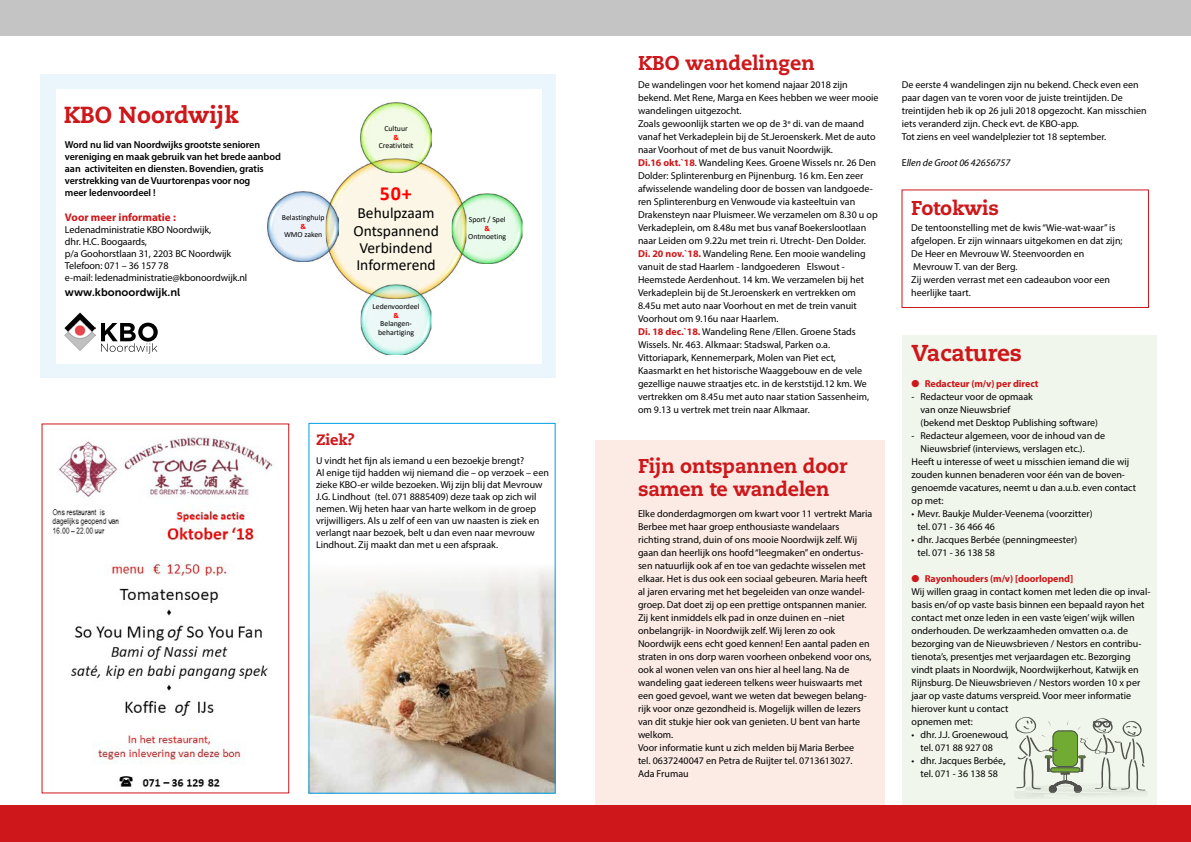
<style>
.page{position:relative;width:1191px;height:842px;background:#fff}
.page>*{position:absolute;margin:0;border:0;box-sizing:border-box;transform-origin:0 0}
.t1{font:800 23.2px "Caecilia LT";color:#cd171a}
.t2{font:800 23px "Caecilia LT";color:#cd171a}
.t3{font:800 20px/23px "Caecilia LT";letter-spacing:-.01em;color:#cd171a}
.t4{font:700 20px "Calibri";color:#f00}
.t5{font:15.5px/17.1px "Calibri";color:#000;text-align:center}
.t6{font:800 15px "Caecilia LT";color:#cd171a}
.t7{font:700 11.1px "Myriad Pro";color:#cd171a}
.t8{font:11.1px "Museo Sans 700";color:#000}
.t9{font:600 10.1px/12.1px "Myriad Pro";letter-spacing:-.01em;color:#000}
.t10{font:10.1px/12.1px "Myriad Pro";letter-spacing:-.01em;color:#000}
.t11{font:10px/13px "Myriad Pro";color:#000}
.t12{font:700 10px "Myriad Pro";letter-spacing:-.01em;color:#cd171a}
.t13{font:italic 10px "Myriad Pro";color:#000}
.t14{font:7.8px/8.5px "Calibri";color:#000}
.t15{font:700 7.8px "Calibri";color:#f00}
.s1{font-weight:700;color:#cd171a}
.s2{font-style:normal}
.s3{color:#cd171a}
</style>
<div class="page">
<div style="left:595px;top:441px;width:289px;height:383px;background:#fbebe4"></div>
<div style="left:0;top:0;width:1191px;height:36px;background:#c4c4c4"></div>
<div style="left:42px;top:423px;width:247px;height:370px;border:1px solid #cd171a"></div>
<img style="left:52px;top:436px;width:221px;height:351px">
<div style="left:40px;top:74px;width:515px;height:304px;background:#eaf6fb"></div>
<div style="left:56px;top:89px;width:486px;height:275px;background:#fff"></div>
<img style="left:333px;top:167px;width:125px;height:124px">
<img style="left:361px;top:102px;width:70px;height:71px">
<img style="left:452px;top:193px;width:70px;height:71px">
<img style="left:361px;top:284px;width:70px;height:71px">
<img style="left:268px;top:191px;width:70px;height:71px">
<img style="left:65px;top:312px;width:31px;height:38px">
<svg style="left:101px;top:323px;width:57px;height:31px"></svg>
<div style="left:0;top:805px;width:1191px;height:37px;background:#cd171a"></div>
<img style="left:310px;top:569px;width:243px;height:223px">
<div style="left:901px;top:335px;width:255px;height:469px;background:#f1f6ec"></div>
<svg style="left:1014px;top:717px;width:133px;height:81px"></svg>
<div style="left:901px;top:190px;width:247px;height:118px;border:1px solid #cd171a"></div>
<h1 class="t1" style="left:64px;top:100px;width:177px">KBO Noordwijk</h1>
<p class="t9" style="left:65px;top:138px;width:217px">Word nu lid van Noordwijks grootste senioren vereniging en maak gebruik van het brede aanbod aan activiteiten en diensten. Bovendien, gratis verstrekking van de Vuurtorenpas voor nog<br>meer ledenvoordeel !</p>
<p class="t7" style="left:65px;top:210px;width:112px">Voor meer informatie :</p>
<p class="t10" style="left:65px;top:223px;width:184px">Ledenadministratie KBO Noordwijk,<br>dhr. H.C. Boogaards,<br>p/a Goohorstlaan 31, 2203 BC Noordwijk Telefoon: 071 – 36 157 78<br>e-mail: ledenadministratie@kbonoordwijk.nl</p>
<p class="t8" style="left:65px;top:286px;width:117px">www.kbonoordwijk.nl</p>
<p class="t14" style="left:282px;top:213px;width:44px">Belastinghulp</p>
<p class="t15" style="left:300px;top:221px;width:7px">&amp;</p>
<p class="t14" style="left:284px;top:230px;width:40px">WMO zaken</p>
<p class="t14" style="left:384px;top:124px;width:25px">Cultuur</p>
<p class="t15" style="left:393px;top:132px;width:7px">&amp;</p>
<p class="t14" style="left:379px;top:141px;width:36px">Creativiteit</p>
<h3 class="t4" style="left:380px;top:179px;width:33px">50+</h3>
<h3 class="t5" style="left:353px;top:204px;width:87px">Behulpzaam<br>Ontspannend<br>Verbindend<br>Informerend</h3>
<p class="t14" style="left:373px;top:302px;width:48px">Ledenvoordeel</p>
<p class="t15" style="left:393px;top:310px;width:7px">&amp;</p>
<p class="t14" style="left:378px;top:319px;width:38px">Belangen&shy;behartiging</p>
<p class="t14" style="left:469px;top:215px;width:38px">Sport / Spel</p>
<p class="t15" style="left:484px;top:223px;width:7px">&amp;</p>
<p class="t14" style="left:468px;top:232px;width:39px">Ontmoeting</p>
<h3 class="t6" style="left:316px;top:430px;width:40px">Ziek?</h3>
<p class="t11" style="left:316px;top:454px;width:234px;line-height:12px">U vindt het fijn als iemand u een bezoekje brengt?<br>Al enige tijd hadden wij niemand die – op verzoek – een zieke KBO-er wilde bezoeken. Wij zijn blij dat Mevrouw J.G. Lindhout (tel. 071 8885409) deze taak op zich wil nemen. Wij heten haar van harte welkom in de groep vrijwilligers. Als u zelf of een van uw naasten is ziek en verlangt naar bezoek, belt u dan even naar mevrouw Lindhout. Zij maakt dan met u een afspraak.</p>
<h3 class="t3" style="left:638px;top:51px;width:178px">KBO wandelingen</h3>
<p class="t11" style="left:638px;top:78px;width:242px">De wandelingen voor het komend najaar 2018 zijn bekend. Met Rene, Marga en Kees hebben we weer mooie wandelingen uitgezocht.<br>Zoals gewoonlijk starten we op de 3<sup>e</sup> di. van de maand vanaf het Verkadeplein bij de St.Jeroenskerk. Met de auto naar Voorhout of met de bus vanuit Noordwijk.<br><span class="s1">Di.16 okt.`18</span>. Wandeling Kees. Groene Wissels nr. 26 Den Dolder: Splinterenburg en Pijnenburg. 16 km. Een zeer afwisselende wandeling door de bossen van landgoede&shy;ren Splinterenburg en Venwoude via kasteeltuin van Drakensteyn naar Pluismeer. We verzamelen om 8.30 u op Verkadeplein, om 8.48u met bus vanaf Boekerslootlaan naar Leiden om 9.22u met trein ri. Utrecht- Den Dolder.<br><span class="s1">Di. 20 nov.`18.</span> Wandeling Rene. Een mooie wandeling vanuit de stad Haarlem - landgoederen Elswout - Heemstede Aerdenhout. 14 km. We verzamelen bij het Verkadeplein bij de St.Jeroenskerk en vertrekken om 8.45u met auto naar Voorhout en met de trein vanuit Voorhout om 9.16u naar Haarlem.<br><span class="s1">Di. 18 dec.`18.</span> Wandeling Rene /Ellen. Groene Stads Wissels. Nr. 463. Alkmaar: Stadswal, Parken o.a.<br>Vittoriapark, Kennemerpark, Molen van Piet ect, Kaasmarkt en het historische Waaggebouw en de vele gezellige nauwe straatjes etc. in de kerststijd.12 km. We vertrekken om 8.45u met auto naar station Sassenheim, om 9.13 u vertrek met trein naar Alkmaar.</p>
<p class="t11" style="left:901px;top:78px;width:246px">De eerste 4 wandelingen zijn nu bekend. Check even een paar dagen van te voren voor de juiste treintijden. De treintijden heb ik op 26 juli 2018 opgezocht. Kan misschien iets veranderd zijn. Check evt. de KBO-app.<br>Tot ziens en veel wandelplezier tot 18 september.</p>
<p class="t13" style="left:901px;top:156px;width:110px"><span class="s2">E</span>llen de Groot 06 42656757</p>
<h3 class="t3" style="left:911px;top:196px;width:89px">Fotokwis</h3>
<p class="t11" style="left:911px;top:221px;width:213px">De tentoonstelling met de kwis “Wie-wat-waar” is afgelopen. Er zijn winnaars uitgekomen en dat zijn; De Heer en Mevrouw W. Steenvoorden en Mevrouw T. van der Berg.<br>Zij werden verrast met een cadeaubon voor een heerlijke taart.</p>
<h2 class="t2" style="left:911px;top:339px;width:112px">Vacatures</h2>
<p class="t12" style="left:911px;top:377px;width:128px">● Redacteur (m/v) per direct</p>
<p class="t11" style="left:920px;top:390px;width:179px;text-indent:-9px">- Redacteur voor de opmaak<br>van onze Nieuwsbrief<br>(bekend met Desktop Publishing software)</p>
<p class="t11" style="left:911px;top:429px;width:195px">- Redacteur algemeen, voor de inhoud van de</p>
<p class="t11" style="left:920px;top:442px;width:166px">Nieuwsbrief (interviews, verslagen etc.).</p>
<p class="t11" style="left:911px;top:455px;width:219px">Heeft u interesse of weet u misschien iemand die wij</p>
<p class="t11" style="left:911px;top:468px;width:215px">zouden kunnen benaderen voor één van de boven-</p>
<p class="t11" style="left:911px;top:481px;width:226px">genoemde vacatures, neemt u dan a.u.b. even contact</p>
<p class="t11" style="left:911px;top:494px;width:34px">op met:</p>
<p class="t11" style="left:917px;top:507px;width:176px;text-indent:-6px">• Mevr. Baukje Mulder-Veenema (voorzitter) tel. 071 - 36 466 46</p>
<p class="t11" style="left:917px;top:533px;width:161px;text-indent:-6px">• dhr. Jacques Berbée (penningmeester) tel. 071 - 36 138 58</p>
<p class="t11" style="left:911px;top:572px;width:240px"><span class="s3">●</span> <span class="s1">Rayonhouders (m/v) [doorlopend]<br></span>Wij willen graag in contact komen met leden die op inval&shy;basis en/of op vaste basis binnen een bepaald rayon het contact met onze leden in een vaste ‘eigen’ wijk willen onderhouden. De werkzaamheden omvatten o.a. de bezorging van de Nieuwsbrieven / Nestors en contribu&shy;tienota’s, presentjes met verjaardagen etc. Bezorging vindt plaats in Noordwijk, Noordwijkerhout, Katwijk en Rijnsburg. De Nieuwsbrieven / Nestors worden 10 x per jaar op vaste datums verspreid. Voor meer informatie hierover kunt u contact<br>opnemen met:</p>
<p class="t11" style="left:920px;top:728px;width:90px;text-indent:-9px">• dhr. J.J. Groenewoud, tel. 071 88 927 08</p>
<p class="t11" style="left:911px;top:754px;width:95px;text-align:center">• dhr. Jacques Berbée, tel. 071 - 36 138 58</p>
<h3 class="t3" style="left:638px;top:455px;width:211px">Fijn ontspannen door samen te wandelen</h3>
<p class="t11" style="left:638px;top:507px;width:236px">Elke donderdagmorgen om kwart voor 11 vertrekt Maria Berbee met haar groep enthousiaste wandelaars richting strand, duin of ons mooie Noordwijk zelf. Wij gaan dan heerlijk ons hoofd “leegmaken” en ondertus&shy;sen natuurlijk ook af en toe van gedachte wisselen met elkaar. Het is dus ook een sociaal gebeuren. Maria heeft al jaren ervaring met het begeleiden van onze wandel&shy;groep. Dat doet zij op een prettige ontspannen manier.<br>Zij kent inmiddels elk pad in onze duinen en –niet onbelangrijk- in Noordwijk zelf. Wij leren zo ook Noordwijk eens echt goed kennen! Een aantal paden en straten in ons dorp waren voorheen onbekend voor ons, ook al wonen velen van ons hier al heel lang. Na de wandeling gaat iedereen telkens weer huiswaarts met een goed gevoel, want we weten dat bewegen belang&shy;rijk voor onze gezondheid is. Mogelijk willen de lezers van dit stukje hier ook van genieten. U bent van harte welkom.<br>Voor informatie kunt u zich melden bij Maria Berbee<br>tel. 0637240047 en Petra de Ruijter tel. 0713613027.<br>Ada Frumau</p>
</div>
